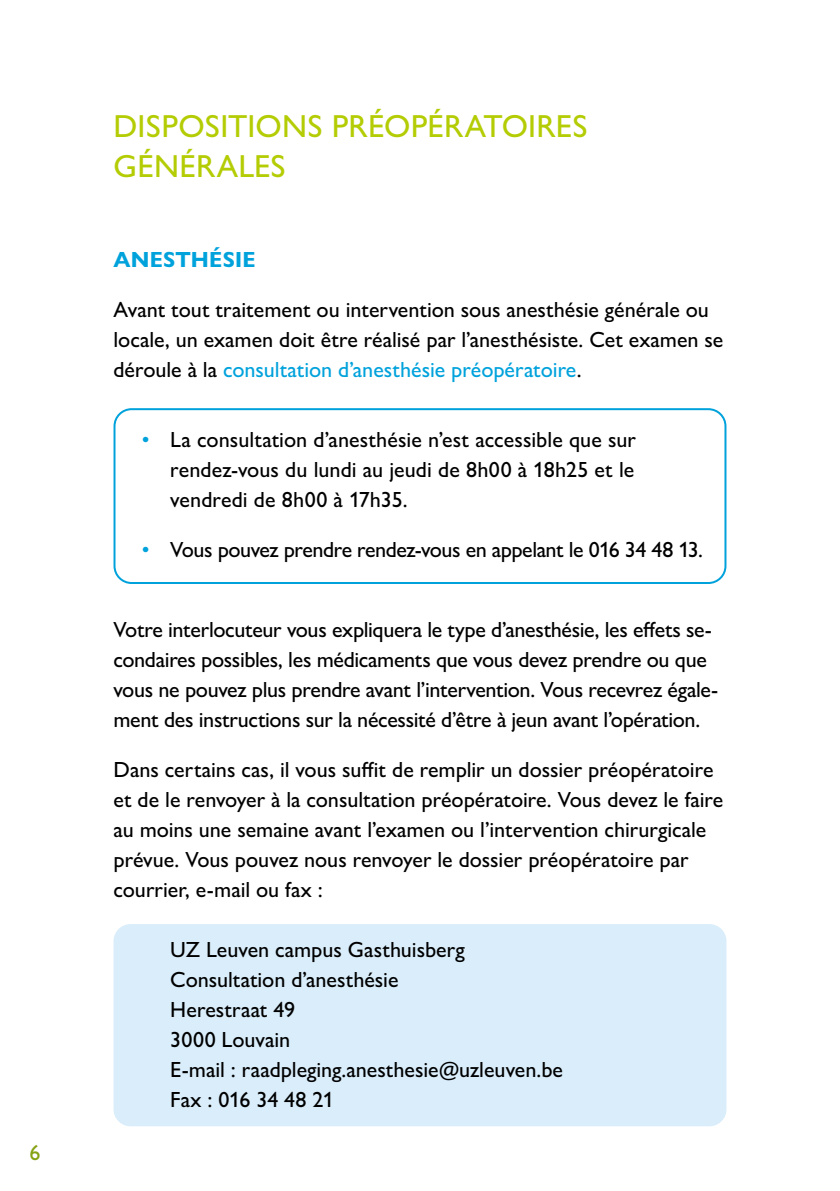
<style>
.page{position:relative;width:840px;height:1191px;background:#fff}
.page>*{position:absolute;margin:0;border:0;box-sizing:border-box;transform-origin:0 0}
.t1{font:500 32px/40px "Gill Sans Nova";letter-spacing:.005em;color:#b4cc04}
.t2{font:500 22px/30px "Gill Sans Nova";letter-spacing:-.005em;color:#000}
.t3{font:500 22px "Gill Sans Nova";letter-spacing:-.025em;color:#000}
.t4{font:700 22px "Gill Sans Nova";letter-spacing:.01em;color:#00a2dc}
.t5{font:500 22px "Gill Sans Nova";color:#86a315}
.s1{color:#00a2dc}
</style>
<div class="page">
<div style="left:113px;top:924px;width:613px;height:202px;background:#d9edfa;border-radius:17px"></div>
<div style="left:113px;top:408px;width:613px;height:176px;border:2px solid #00a2dc;border-radius:17px"></div>
<p class="t5" style="left:29px;top:1138px;width:13px">6</p>
<h1 class="t1" style="left:113px;top:106px;width:475px">DISPOSITIONS PRÉOPÉRATOIRES<br>GÉNÉRALES</h1>
<p class="t4" style="left:113px;top:246px;width:144px">ANESTHÉSIE</p>
<p class="t2" style="left:113px;top:294px;width:611px">Avant tout traitement ou intervention sous anesthésie générale ou locale, un examen doit être réalisé par l’anesthésiste. Cet examen se déroule à la <span class="s1">consultation d’anesthésie préopératoire</span>.</p>
<p class="t2" style="left:170px;top:424px;width:467px;text-align:justify;text-indent:-28px"><span class="s1">•</span> La consultation d’anesthésie n’est accessible que sur rendez-vous du lundi au jeudi de 8h00 à 18h25 et le vendredi de 8h00 à 17h35.</p>
<p class="t3" style="left:142px;top:536px;width:562px"><span class="s1">•</span> Vous pouvez prendre rendez-vous en appelant le 016 34 48 13.</p>
<p class="t2" style="left:113px;top:614px;width:604px">Votre interlocuteur vous expliquera le type d’anesthésie, les effets se-- condaires possibles, les médicaments que vous devez prendre ou que vous ne pouvez plus prendre avant l’intervention. Vous recevrez égale&shy;ment des instructions sur la nécessité d’être à jeun avant l’opération.</p>
<p class="t2" style="left:113px;top:754px;width:611px">Dans certains cas, il vous suffit de remplir un dossier préopératoire et de le renvoyer à la consultation préopératoire. Vous devez le faire au moins une semaine avant l’examen ou l’intervention chirurgicale prévue. Vous pouvez nous renvoyer le dossier préopératoire par courrier, e-mail ou fax :</p>
<p class="t2" style="left:170px;top:934px;width:394px">UZ Leuven campus Gasthuisberg<br>Consultation d’anesthésie<br>Herestraat 49<br>3000 Louvain<br>E-mail : raadpleging.anesthesie@uzleuven.be<br>Fax : 016 34 48 21</p>
</div>
